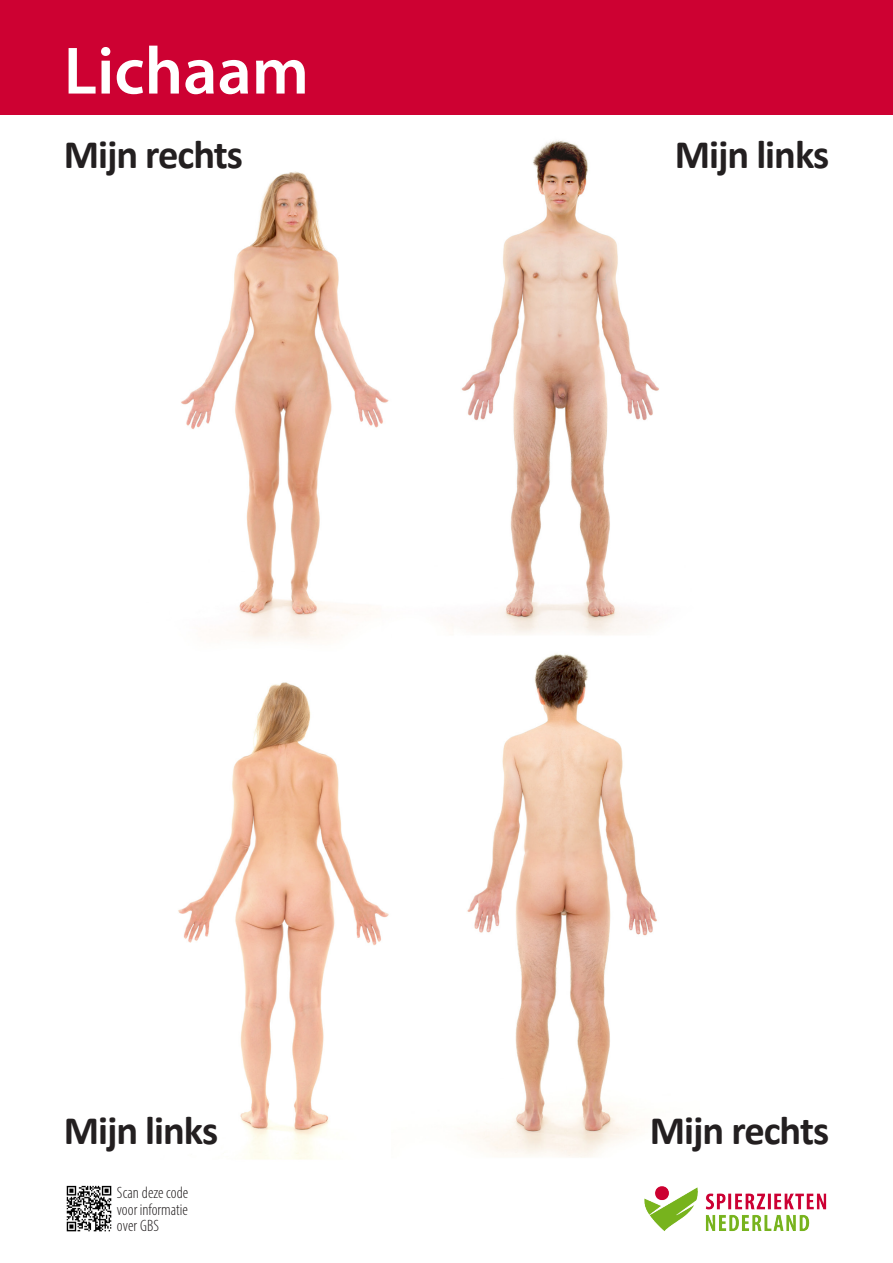
<style>
.page{position:relative;width:893px;height:1263px;background:#fff}
.page>*{position:absolute;margin:0;border:0;box-sizing:border-box;transform-origin:0 0}
.t1{font:600 67.5px "Myriad Pro";color:#fff}
.t2{font:700 40.5px "Calibri";letter-spacing:-.025em;color:#231f20}
.t3{font:300 condensed 16.5px/16.5px "Myriad Pro";color:#231f20;text-align:justify}
</style>
<div class="page">
<img style="left:178px;top:140px;width:481px;height:1020px">
<img style="left:644px;top:1186px;width:183px;height:46px">
<div style="left:0;top:0;width:893px;height:115px;background:#cd0132"></div>
<img style="left:66px;top:1185px;width:46px;height:47px">
<h1 class="t1" style="left:64px;top:28px;width:247px">Lichaam</h1>
<p class="t2" style="left:64px;top:125px;width:181px">Mijn rechts</p>
<p class="t2" style="left:675px;top:125px;width:156px">Mijn links</p>
<p class="t2" style="left:64px;top:1102px;width:156px">Mijn links</p>
<p class="t2" style="left:650px;top:1102px;width:181px">Mijn rechts</p>
<p class="t3" style="left:117px;top:1184px;width:73px">Scan deze code voor informatie over GBS</p>
</div>
